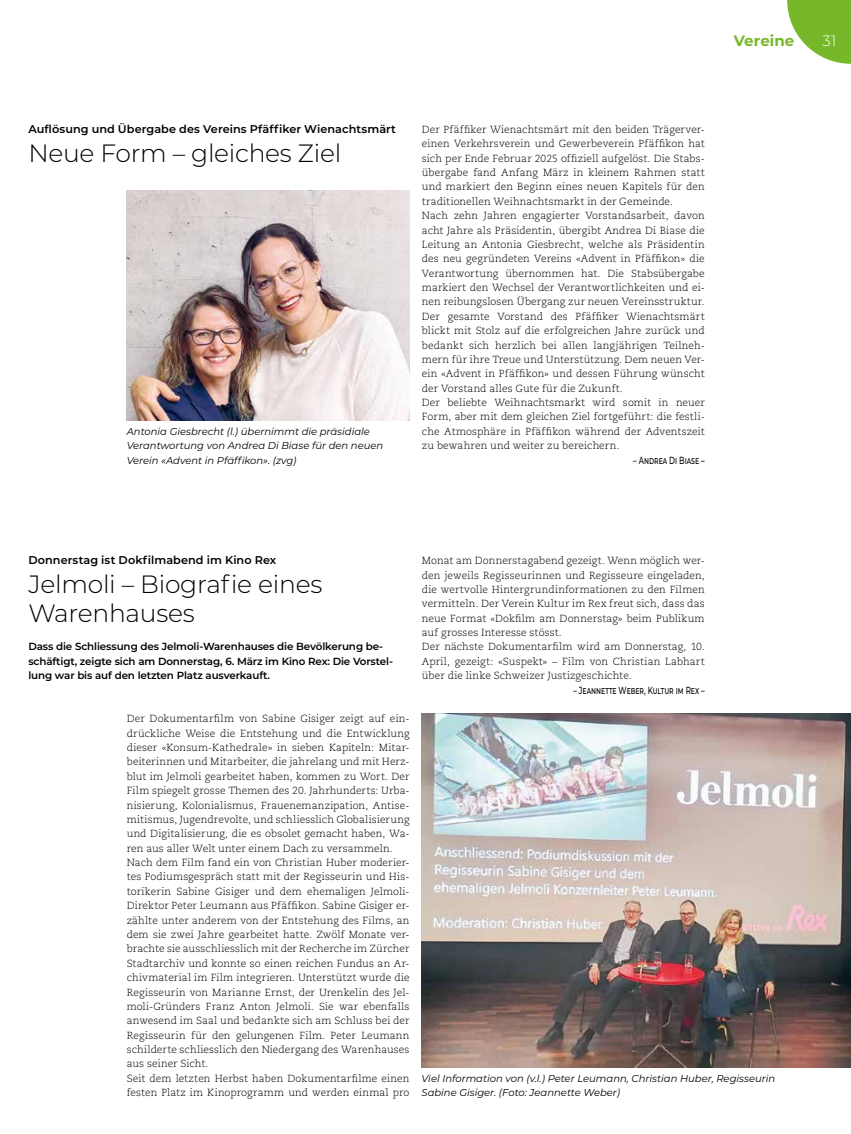
<style>
.page{position:relative;width:851px;height:1134px;background:#fff}
.page>*{position:absolute;margin:0;border:0;box-sizing:border-box;transform-origin:0 0}
.t1{font:300 25px/28.8px "Montserrat";letter-spacing:-.01em;color:#000}
.t2{font:700 15px "Montserrat";color:#76b82a}
.t3{font:300 15px "Montserrat";color:#fff}
.t4{font:600 11.25px "Montserrat";letter-spacing:.005em;color:#000}
.t5{font:300 10.25px/14.4px "Caecilia LT Std";letter-spacing:.01em;color:#000}
.t6{font:600 10.25px/14.4px "Montserrat";letter-spacing:-.01em;color:#000}
.t7{font:500 10.25px "Montserrat";color:#000;scale:.7 1}
.t8{font:italic 10px/14.4px "Montserrat";color:#000}
</style>
<div class="page">
<svg style="left:787px;top:0;width:63px;height:64px"></svg>
<img style="left:127px;top:190px;width:282px;height:230px">
<img style="left:421px;top:713px;width:429px;height:354px">
<h2 class="t2" style="left:733px;top:30px;width:62px">Vereine</h2>
<h2 class="t3" style="left:822px;top:31px;width:15px">31</h2>
<p class="t4" style="left:28px;top:121px;width:369px">Auflösung und Übergabe des Vereins Pfäffiker Wienachtsmärt</p>
<h1 class="t1" style="left:28px;top:138px;width:314px">Neue Form – gleiches Ziel</h1>
<p class="t8" style="left:127px;top:424px;width:258px">Antonia Giesbrecht (l.) übernimmt die präsidiale<br>Verantwortung von Andrea Di Biase für den neuen<br>Verein «Advent in Pfäffikon». (zvg)</p>
<p class="t5" style="left:422px;top:122px;width:284px">Der Pfäffiker Wienachtsmärt mit den beiden Trägerver&shy;einen Verkehrsverein und Gewerbeverein Pfäffikon hat sich per Ende Februar 2025 offiziell aufgelöst. Die Stabs&shy;übergabe fand Anfang März in kleinem Rahmen statt und markiert den Beginn eines neuen Kapitels für den traditionellen Weihnachtsmarkt in der Gemeinde.<br>Nach zehn Jahren engagierter Vorstandsarbeit, davon acht Jahre als Präsidentin, übergibt Andrea Di Biase die Leitung an Antonia Giesbrecht, welche als Präsidentin des neu gegründeten Vereins «Advent in Pfäffikon» die Verantwortung übernommen hat. Die Stabsübergabe markiert den Wechsel der Verantwortlichkeiten und ei&shy;nen reibungslosen Übergang zur neuen Vereinsstruktur.<br>Der gesamte Vorstand des Pfäffiker Wienachtsmärt blickt mit Stolz auf die erfolgreichen Jahre zurück und bedankt sich herzlich bei allen langjährigen Teilneh&shy;mern für ihre Treue und Unterstützung. Dem neuen Ver&shy;ein «Advent in Pfäffikon» und dessen Führung wünscht der Vorstand alles Gute für die Zukunft.<br>Der beliebte Weihnachtsmarkt wird somit in neuer Form, aber mit dem gleichen Ziel fortgeführt: die festli&shy;che Atmosphäre in Pfäffikon während der Adventszeit zu bewahren und weiter zu bereichern.</p>
<p class="t7" style="left:633px;top:453px;width:104px">– Andrea Di Biase –</p>
<p class="t4" style="left:28px;top:552px;width:249px">Donnerstag ist Dokfilmabend im Kino Rex</p>
<h1 class="t1" style="left:28px;top:569px;width:295px">Jelmoli – Biografie eines<br>Warenhauses</h1>
<p class="t6" style="left:28px;top:639px;width:366px">Dass die Schliessung des Jelmoli-Warenhauses die Bevölkerung be&shy;schäftigt, zeigte sich am Donnerstag, 6. März im Kino Rex: Die Vorstel&shy;lung war bis auf den letzten Platz ausverkauft.</p>
<p class="t5" style="left:127px;top:712px;width:284px">Der Dokumentarfilm von Sabine Gisiger zeigt auf ein&shy;drückliche Weise die Entstehung und die Entwicklung dieser «Konsum-Kathedrale» in sieben Kapiteln: Mitar&shy;beiterinnen und Mitarbeiter, die jahrelang und mit Herz&shy;blut im Jelmoli gearbeitet haben, kommen zu Wort. Der Film spiegelt grosse Themen des 20. Jahrhunderts: Urba&shy;nisierung, Kolonialismus, Frauenemanzipation, Antise&shy;mitismus, Jugendrevolte, und schliesslich Globalisierung und Digitalisierung, die es obsolet gemacht haben, Wa&shy;ren aus aller Welt unter einem Dach zu versammeln.<br>Nach dem Film fand ein von Christian Huber moderier&shy;tes Podiumsgespräch statt mit der Regisseurin und His&shy;torikerin Sabine Gisiger und dem ehemaligen Jelmoli-Direktor Peter Leumann aus Pfäffikon. Sabine Gisiger er&shy;zählte unter anderem von der Entstehung des Films, an dem sie zwei Jahre gearbeitet hatte. Zwölf Monate ver&shy;brachte sie ausschliesslich mit der Recherche im Zürcher Stadtarchiv und konnte so einen reichen Fundus an Ar&shy;chivmaterial im Film integrieren. Unterstützt wurde die Regisseurin von Marianne Ernst, der Urenkelin des Jel&shy;moli-Gründers Franz Anton Jelmoli. Sie war ebenfalls anwesend im Saal und bedankte sich am Schluss bei der Regisseurin für den gelungenen Film. Peter Leumann schilderte schliesslich den Niedergang des Warenhauses aus seiner Sicht.<br>Seit dem letzten Herbst haben Dokumentarfilme einen festen Platz im Kinoprogramm und werden einmal pro</p>
<p class="t5" style="left:422px;top:554px;width:284px">Monat am Donnerstagabend gezeigt. Wenn möglich wer&shy;den jeweils Regisseurinnen und Regisseure eingeladen, die wertvolle Hintergrundinformationen zu den Filmen vermitteln. Der Verein Kultur im Rex freut sich, dass das neue Format «Dokfilm am Donnerstag» beim Publikum auf grosses Interesse stösst.<br>Der nächste Dokumentarfilm wird am Donnerstag, 10.<br>April, gezeigt: «Suspekt» – Film von Christian Labhart über die linke Schweizer Justizgeschichte.</p>
<p class="t7" style="left:573px;top:683px;width:189px">– Jeannette Weber, Kultur im Rex –</p>
<p class="t8" style="left:421px;top:1071px;width:355px">Viel Information von (v.l.) Peter Leumann, Christian Huber, Regisseurin<br>Sabine Gisiger. (Foto: Jeannette Weber)</p>
</div>
